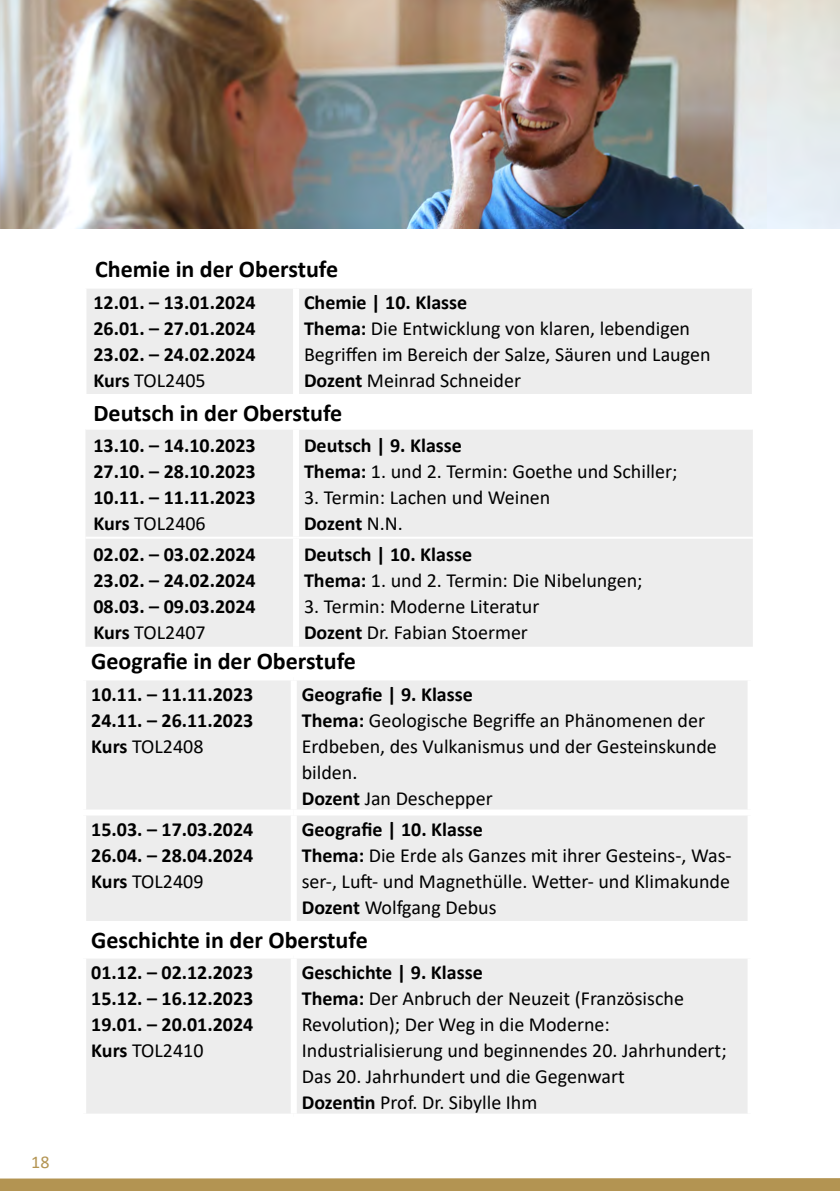
<style>
.page{position:relative;width:840px;height:1191px;background:#fff}
.page>*{position:absolute;margin:0;border:0;box-sizing:border-box;transform-origin:0 0}
.t1{font:700 24px "Calibri";color:#000}
.t2{font:20px/26px "Calibri";color:#000}
.t3{font:700 20px/26px "Calibri";color:#000;text-align:justify}
.t4{font:18px "Calibri";color:#b39452}
.s1{font-weight:400}
.s2{font-weight:700}
</style>
<div class="page">
<svg style="left:0;top:1178px;width:839px;height:13px;background:#b49656"></svg>
<div style="left:86px;top:681px;width:661px;height:240px;background:#ededed"></div>
<div style="left:86px;top:959px;width:661px;height:154px;background:#ededed"></div>
<div style="left:290px;top:680px;width:6px;height:129px;background:#fff"></div>
<div style="left:80px;top:809px;width:213px;height:6px;background:#fff"></div>
<div style="left:293px;top:809px;width:460px;height:6px;background:#fff"></div>
<div style="left:290px;top:815px;width:6px;height:106px;background:#fff"></div>
<div style="left:290px;top:958px;width:6px;height:155px;background:#fff"></div>
<img style="left:0;top:0;width:839px;height:228px">
<div style="left:86px;top:289px;width:666px;height:358px;background:#ededed"></div>
<div style="left:85px;top:395px;width:667px;height:34px;background:#fff"></div>
<hr style="left:85px;top:428px;width:211px;height:2px;background:#fff">
<hr style="left:296px;top:428px;width:456px;height:2px;background:#fff">
<div style="left:293px;top:430px;width:6px;height:107px;background:#fff"></div>
<hr style="left:85px;top:537px;width:211px;height:2px;background:#fff">
<hr style="left:296px;top:537px;width:456px;height:2px;background:#fff">
<div style="left:293px;top:539px;width:6px;height:108px;background:#fff"></div>
<hr style="left:751px;top:289px;width:2px;height:106px;background:#fff">
<div style="left:293px;top:289px;width:6px;height:106px;background:#fff"></div>
<p class="t4" style="left:31px;top:1149px;width:20px">18</p>
<p class="t1" style="left:95px;top:252px;width:244px">Chemie in der Oberstufe</p>
<p class="t3" style="left:93px;top:289px;width:164px">12.01. – 13.01.2024<br>26.01. – 27.01.2024<br>23.02. – 24.02.2024<br>Kurs <span class="s1">TOL2405</span></p>
<p class="t2" style="left:304px;top:288px;width:408px"><span class="s2">Chemie | 10. Klasse<br>Thema:</span> Die Entwicklung von klaren, lebendigen Begriffen im Bereich der Salze, Säuren und Laugen <span class="s2">Dozent</span> Meinrad Schneider</p>
<p class="t1" style="left:93px;top:396px;width:250px">Deutsch in der Oberstufe</p>
<p class="t3" style="left:93px;top:432px;width:164px">13.10. – 14.10.2023<br>27.10. – 28.10.2023<br>10.11. – 11.11.2023<br>Kurs <span class="s1">TOL2406</span></p>
<p class="t2" style="left:304px;top:431px;width:375px"><span class="s2">Deutsch | 9. Klasse<br>Thema:</span> 1. und 2. Termin: Goethe und Schiller;</p>
<p class="t2" style="left:304px;top:483px;width:248px">3. Termin: Lachen und Weinen<br><span class="s2">Dozent</span> N.N.</p>
<p class="t3" style="left:93px;top:541px;width:164px">02.02. – 03.02.2024<br>23.02. – 24.02.2024<br>08.03. – 09.03.2024<br>Kurs <span class="s1">TOL2407</span></p>
<p class="t2" style="left:304px;top:540px;width:340px"><span class="s2">Deutsch | 10. Klasse<br>Thema:</span> 1. und 2. Termin: Die Nibelungen;</p>
<p class="t2" style="left:304px;top:592px;width:237px">3. Termin: Moderne Literatur<br><span class="s2">Dozent</span> Dr. Fabian Stoermer</p>
<p class="t1" style="left:91px;top:644px;width:266px">Geografie in der Oberstufe</p>
<p class="t3" style="left:91px;top:680px;width:164px">10.11. – 11.11.2023<br>24.11. – 26.11.2023<br>Kurs <span class="s1">TOL2408</span></p>
<p class="t2" style="left:301px;top:680px;width:416px"><span class="s2">Geografie | 9. Klasse<br>Thema:</span> Geologische Begriffe an Phänomenen der<br>Erdbeben, des Vulkanismus und der Gesteinskunde bilden.<br><span class="s2">Dozent</span> Jan Deschepper</p>
<p class="t3" style="left:91px;top:815px;width:164px">15.03. – 17.03.2024<br>26.04. – 28.04.2024<br>Kurs <span class="s1">TOL2409</span></p>
<p class="t2" style="left:301px;top:815px;width:431px"><span class="s2">Geografie | 10. Klasse<br>Thema:</span> Die Erde als Ganzes mit ihrer Gesteins-, Was&shy;ser-, Luft- und Magnethülle. Wetter- und Klimakunde <span class="s2">Dozent</span> Wolfgang Debus</p>
<p class="t1" style="left:91px;top:922px;width:278px">Geschichte in der Oberstufe</p>
<p class="t3" style="left:91px;top:958px;width:164px">01.12. – 02.12.2023<br>15.12. – 16.12.2023<br>19.01. – 20.01.2024<br>Kurs <span class="s1">TOL2410</span></p>
<p class="t2" style="left:301px;top:958px;width:426px"><span class="s2">Geschichte | 9. Klasse<br>Thema:</span> Der Anbruch der Neuzeit (Französische Revolution); Der Weg in die Moderne:<br>Industrialisierung und beginnendes 20. Jahrhundert; Das 20. Jahrhundert und die Gegenwart<br><span class="s2">Dozentin</span> Prof. Dr. Sibylle Ihm</p>
</div>
